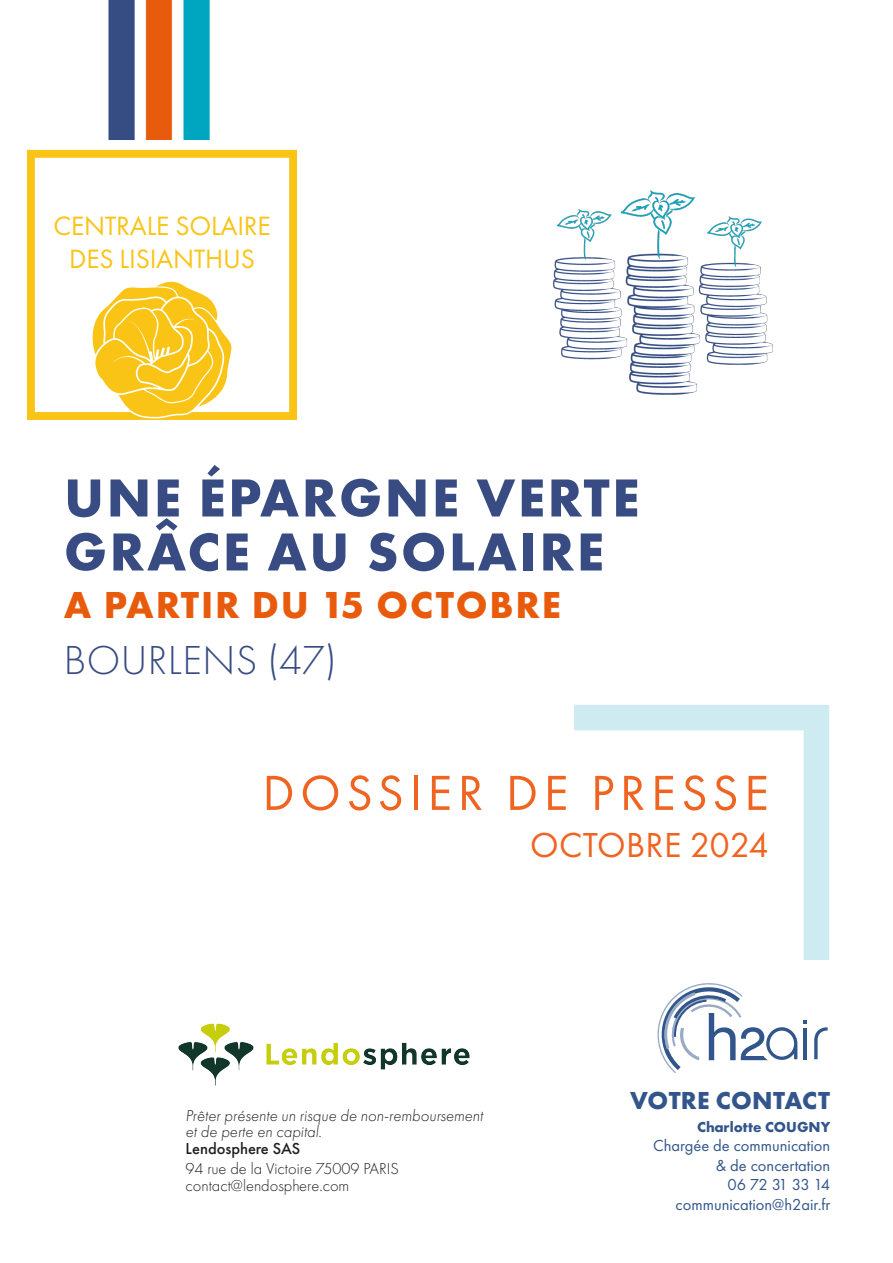
<style>
.page{position:relative;width:893px;height:1263px;background:#fff}
.page>*{position:absolute;margin:0;border:0;box-sizing:border-box;transform-origin:0 0}
.t1{font:700 55.5px/54px "Futura PT";letter-spacing:.045em;color:#384c83}
.t2{font:51px "Futura PT";letter-spacing:.11em;color:#f06422}
.t3{font:300 42px "Futura PT";letter-spacing:.01em;color:#384c83}
.t4{font:700 39px "Futura PT";letter-spacing:.045em;color:#e95b0c}
.t5{font:36px "Futura PT";letter-spacing:.01em;color:#f06422}
.t6{font:27.45px/33px "Futura PT";letter-spacing:-.01em;color:#fac416;text-align:center}
.t7{font:700 25.5px "Futura PT";letter-spacing:.01em;color:#32568b}
.t8{font:italic 300 16.5px/16.5px "Futura PT";color:#231f20}
.t9{font:16.5px/19.5px "Futura PT";color:#32568b;text-align:right}
.t10{font:300 16.5px/16.5px "Futura PT";color:#231f20}
.t11{font:700 15px "Futura PT";color:#32568b}
.s1{font-weight:500;font-style:normal}
</style>
<div class="page">
<img style="left:109px;top:0;width:101px;height:139px">
<svg style="left:657px;top:983px;width:140px;height:90px"></svg>
<svg style="left:804px;top:1020px;width:3px;height:4px"></svg>
<hr style="left:804px;top:1028px;width:3px;height:31px;background:#32568b">
<svg style="left:814px;top:1027px;width:14px;height:32px"></svg>
<svg style="left:574px;top:705px;width:255px;height:255px"></svg>
<svg style="left:27px;top:150px;width:270px;height:270px"></svg>
<img style="left:554px;top:190px;width:219px;height:205px">
<img style="left:178px;top:1023px;width:292px;height:63px">
<p class="t6" style="left:54px;top:209px;width:219px">CENTRALE SOLAIRE<br>DES LISIANTHUS</p>
<p class="t1" style="left:64px;top:469px;width:577px">UNE ÉPARGNE VERTE<br>GRÂCE AU SOLAIRE</p>
<p class="t4" style="left:64px;top:579px;width:498px">A PARTIR DU 15 OCTOBRE</p>
<p class="t3" style="left:64px;top:636px;width:275px">BOURLENS (47)</p>
<p class="t2" style="left:262px;top:763px;width:508px">DOSSIER DE PRESSE</p>
<p class="t5" style="left:530px;top:824px;width:240px">OCTOBRE 2024</p>
<p class="t8" style="left:186px;top:1107px;width:299px">Prêter présente un risque de non-remboursement et de perte en capital.<br><span class="s1">Lendosphere SAS</span></p>
<p class="t10" style="left:186px;top:1161px;width:215px">94 rue de la Victoire 75009 PARIS contact@lendosphere.com</p>
<p class="t7" style="left:630px;top:1084px;width:201px">VOTRE CONTACT</p>
<p class="t11" style="left:697px;top:1117px;width:135px">Charlotte COUGNY</p>
<p class="t9" style="left:653px;top:1136px;width:179px">Chargée de communication &amp; de concertation<br>06 72 31 33 14</p>
<p class="t9" style="left:676px;top:1194px;width:156px">communication@h2air.fr</p>
</div>
